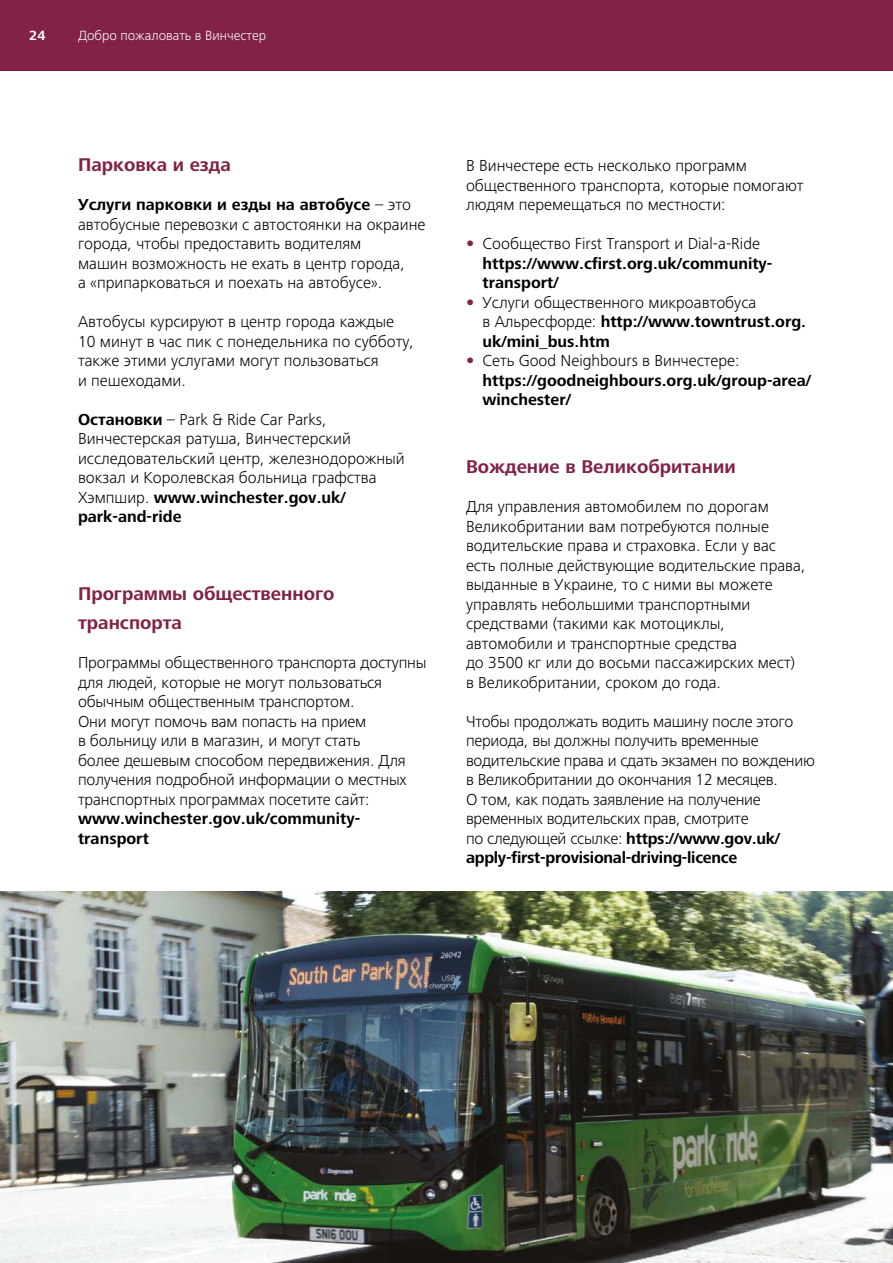
<style>
.page{position:relative;width:893px;height:1263px;background:#fff}
.page>*{position:absolute;margin:0;border:0;box-sizing:border-box;transform-origin:0 0}
.t1{font:700 19.05px/29.2px "Frutiger Next LTW1 G";color:#812246}
.t2{font:300 16.5px/19.5px "Frutiger Next LTW1 G";color:#000}
.t3{font:700 16.5px/19.5px "Frutiger Next LTW1 G";color:#000}
.t4{font:300 13.8px "Frutiger Next LTW1 G";color:#fff}
.t5{font:700 13.8px "Frutiger Next LTW1 G";color:#fff}
.s1{font-weight:700}
.s2{font-family:"Frutiger LT Com";font-weight:300;color:#812246}
.s3{font-weight:300}
.s4{font-family:"Frutiger LT Com";color:#812246}
</style>
<div class="page">
<div style="left:0;top:0;width:893px;height:70px;background:#812246"></div>
<img style="left:0;top:891px;width:893px;height:372px">
<p class="t5" style="left:29px;top:28px;width:18px">24</p>
<p class="t4" style="left:78px;top:28px;width:190px">Добро пожаловать в Винчестер</p>
<p class="t1" style="left:78px;top:151px;width:154px">Парковка и езда</p>
<p class="t2" style="left:78px;top:195px;width:349px"><span class="s1">Услуги парковки и езды на автобусе</span> – это автобусные перевозки с автостоянки на окраине города, чтобы предоставить водителям<br>машин возможность не ехать в центр города,<br>а «припарковаться и поехать на автобусе».</p>
<p class="t2" style="left:78px;top:312px;width:337px">Автобусы курсируют в центр города каждые 10 минут в час пик с понедельника по субботу, также этими услугами могут пользоваться<br>и пешеходами.</p>
<p class="t2" style="left:78px;top:409px;width:328px"><span class="s1">Остановки</span> – Park &amp; Ride Car Parks, Винчестерская ратуша, Винчестерский исследовательский центр, железнодорожный вокзал и Королевская больница графства Хэмпшир. <span class="s1">www.winchester.gov.uk/ park-and-ride</span></p>
<p class="t1" style="left:78px;top:580px;width:258px">Программы общественного транспорта</p>
<p class="t2" style="left:78px;top:653px;width:350px">Программы общественного транспорта доступны для людей, которые не могут пользоваться обычным общественным транспортом.<br>Они могут помочь вам попасть на прием<br>в больницу или в магазин, и могут стать<br>более дешевым способом передвижения. Для получения подробной информации о местных транспортных программах посетите сайт:</p>
<p class="t3" style="left:78px;top:810px;width:284px">www.winchester.gov.uk/community&shy;transport</p>
<p class="t2" style="left:466px;top:156px;width:339px">В Винчестере есть несколько программ общественного транспорта, которые помогают людям перемещаться по местности:</p>
<p class="t3" style="left:482px;top:234px;width:291px;text-indent:-16px"><span class="s2">•</span> <span class="s3">Сообщество First Transport и Dial-a-Ride </span>https://www.cfirst.org.uk/community&shy;transport/</p>
<p class="t2" style="left:482px;top:292px;width:325px;text-indent:-16px"><span class="s4">•</span> Услуги общественного микроавтобуса<br>в Альресфорде: <span class="s1">http://www.towntrust.org. uk/mini_bus.htm</span></p>
<p class="t3" style="left:482px;top:351px;width:330px;text-indent:-16px"><span class="s2">•</span> <span class="s3">Сеть Good Neighbours в Винчестере: </span>https://goodneighbours.org.uk/group-area/ winchester/</p>
<p class="t1" style="left:466px;top:453px;width:271px">Вождение в Великобритании</p>
<p class="t2" style="left:466px;top:497px;width:341px">Для управления автомобилем по дорогам Великобритании вам потребуются полные водительские права и страховка. Если у вас есть полные действующие водительские права, выданные в Украине, то с ними вы можете управлять небольшими транспортными средствами (такими как мотоциклы, автомобили и транспортные средства<br>до 3500 кг или до восьми пассажирских мест) в Великобритании, сроком до года.</p>
<p class="t2" style="left:466px;top:712px;width:350px">Чтобы продолжать водить машину после этого периода, вы должны получить временные водительские права и сдать экзамен по вождению в Великобритании до окончания 12 месяцев.<br>О том, как подать заявление на получение временных водительских прав, смотрите<br>по следующей ссылке: <span class="s1">https://www.gov.uk/ apply-first-provisional-driving-licence</span></p>
</div>
